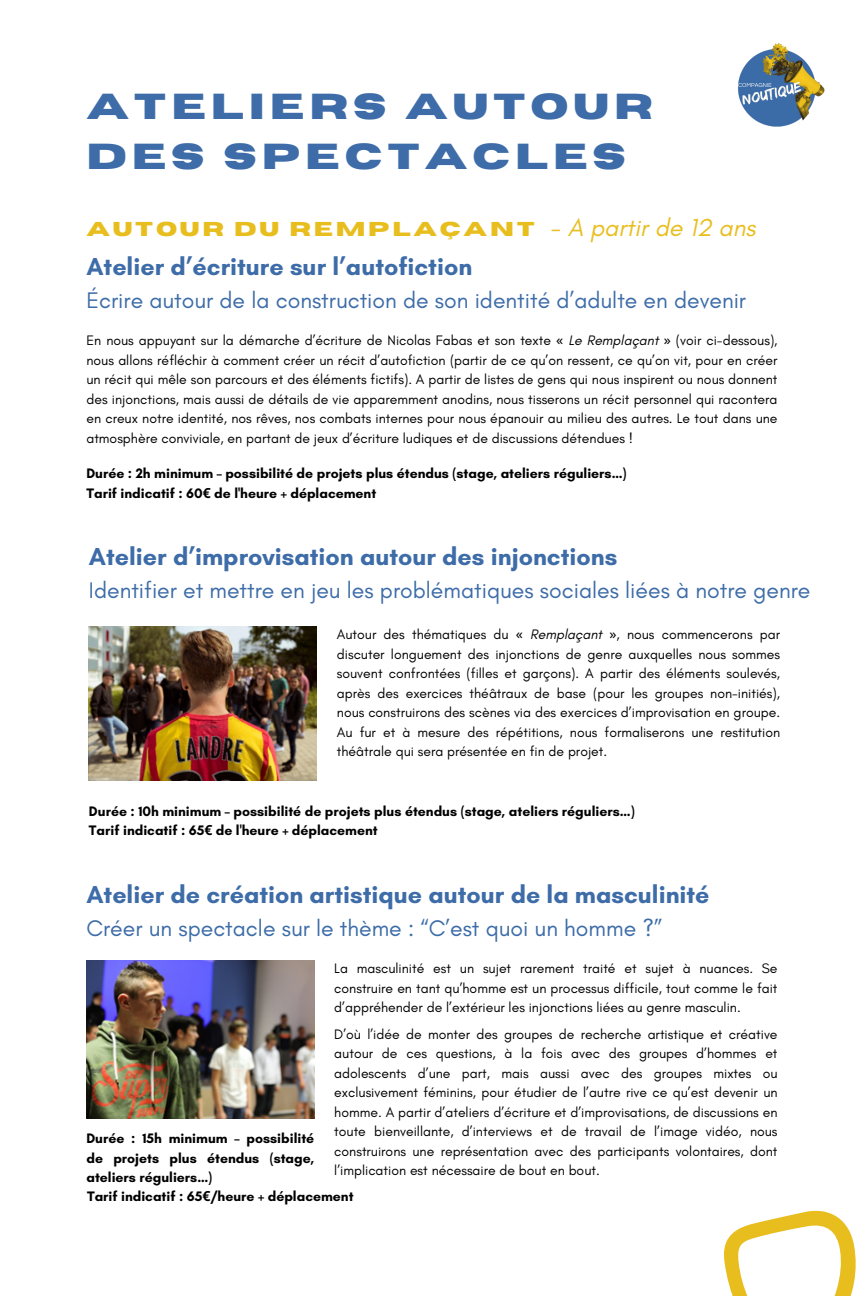
<style>
.page{position:relative;width:864px;height:1296px;background:#fff}
.page>*{position:absolute;margin:0;border:0;box-sizing:border-box;transform-origin:0 0}
.t1{font:700 36px/50.2px "Horizon";letter-spacing:.14em;color:#3d6ca8}
.t2{font:700 25px "Glacial Indifference";color:#3d6ca8}
.t3{font:italic 25px "Glacial Indifference";color:#e8be1f}
.t4{font:23px "Glacial Indifference";color:#3d6ca8}
.t5{font:700 20px "Horizon";letter-spacing:.135em;color:#e8be1f}
.t6{font:14px/19.5px "Glacial Indifference";color:#000;text-align:justify}
.t7{font:700 14px/19.5px "Glacial Indifference";color:#000}
.s1{font-family:"Noto Sans"}
.s2{font-style:italic}
</style>
<div class="page">
<img style="left:738px;top:43px;width:86px;height:84px">
<img style="left:89px;top:626px;width:228px;height:155px">
<img style="left:86px;top:960px;width:228px;height:158px">
<svg style="left:724px;top:1210px;width:132px;height:86px"></svg>
<p class="t1" style="left:86px;top:82px;width:568px">ATELIERS AUTOUR<br>DES SPECTACLES</p>
<h3 class="t5" style="left:86px;top:219px;width:450px">AUTOUR DU REMPLAÇANT</h3>
<h5 class="t3" style="left:551px;top:212px;width:206px">- A partir de 12 ans</h5>
<h1 class="t2" style="left:86px;top:251px;width:387px">Atelier d’écriture sur l’autofiction</h1>
<h3 class="t4" style="left:86px;top:286px;width:661px">Écrire autour de la construction de son identité d’adulte en devenir</h3>
<h4 class="t6" style="left:86px;top:331px;width:693px">En nous appuyant sur la démarche d’écriture de Nicolas Fabas et son texte <span class="s1">«</span> <span class="s2">Le Remplaçant</span> <span class="s1">»</span> (voir ci-dessous), nous allons réfléchir à comment créer un récit d’autofiction (partir de ce qu’on ressent, ce qu’on vit, pour en créer un récit qui mêle son parcours et des éléments fictifs). A partir de listes de gens qui nous inspirent ou nous donnent des injonctions, mais aussi de détails de vie apparemment anodins, nous tisserons un récit personnel qui racontera en creux notre identité, nos rêves, nos combats internes pour nous épanouir au milieu des autres. Le tout dans une atmosphère conviviale, en partant de jeux d’écriture ludiques et de discussions détendues !</h4>
<h2 class="t7" style="left:86px;top:464px;width:542px">Durée : 2h minimum – possibilité de projets plus étendus (stage, ateliers réguliers…)<br>Tarif indicatif : 60<span class="s1">€</span> de l'heure + déplacement</h2>
<h2 class="t2" style="left:89px;top:541px;width:530px">Atelier d’improvisation autour des injonctions</h2>
<h3 class="t4" style="left:89px;top:576px;width:723px">Identifier et mettre en jeu les problématiques sociales liées à notre genre</h3>
<p class="t6" style="left:337px;top:625px;width:445px">Autour des thématiques du <span class="s1">«</span> <span class="s2">Remplaçant</span> <span class="s1">»</span>, nous commencerons par discuter longuement des injonctions de genre auxquelles nous sommes souvent confrontées (filles et garçons). A partir des éléments soulevés, après des exercices théâtraux de base (pour les groupes non-initiés), nous construirons des scènes via des exercices d’improvisation en groupe.<br>Au fur et à mesure des répétitions, nous formaliserons une restitution théâtrale qui sera présentée en fin de projet.</p>
<p class="t7" style="left:89px;top:801px;width:547px">Durée : 10h minimum – possibilité de projets plus étendus (stage, ateliers réguliers…)<br>Tarif indicatif : 65<span class="s1">€</span> de l'heure + déplacement</p>
<h5 class="t2" style="left:86px;top:879px;width:625px">Atelier de création artistique autour de la masculinité</h5>
<h2 class="t4" style="left:86px;top:914px;width:577px">Créer un spectacle sur le thème : “C’est quoi un homme ?”</h2>
<p class="t7" style="left:86px;top:1128px;width:229px;text-align:justify">Durée : 15h minimum – possibilité de projets plus étendus (stage, ateliers réguliers…)</p>
<p class="t6" style="left:334px;top:958px;width:445px">La masculinité est un sujet rarement traité et sujet à nuances. Se construire en tant qu’homme est un processus difficile, tout comme le fait d’appréhender de l’extérieur les injonctions liées au genre masculin.</p>
<p class="t6" style="left:334px;top:1024px;width:445px">D’où l’idée de monter des groupes de recherche artistique et créative autour de ces questions, à la fois avec des groupes d’hommes et adolescents d’une part, mais aussi avec des groupes mixtes ou exclusivement féminins, pour étudier de l’autre rive ce qu’est devenir un homme. A partir d’ateliers d’écriture et d’improvisations, de discussions en toute bienveillante, d’interviews et de travail de l’image vidéo, nous construirons une représentation avec des participants volontaires, dont l’implication est nécessaire de bout en bout.</p>
<p class="t7" style="left:87px;top:1187px;width:268px">Tarif indicatif : 65<span class="s1">€</span>/heure + déplacement</p>
</div>
